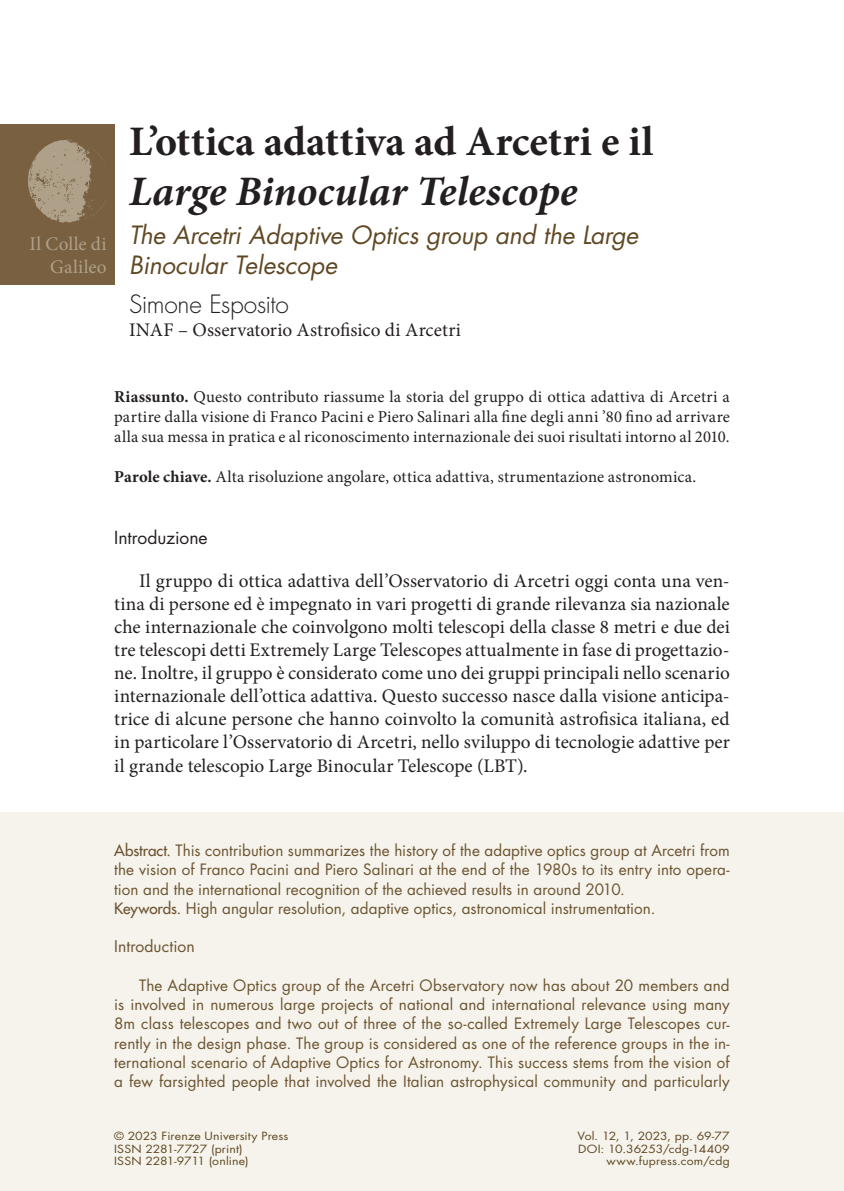
<style>
.page{position:relative;width:844px;height:1191px;background:#fff}
.page>*{position:absolute;margin:0;border:0;box-sizing:border-box;transform-origin:0 0}
.t1{font:700 42px "Minion Pro";letter-spacing:.005em;color:#231f20}
.t2{font:italic 700 42px "Minion Pro";color:#231f20}
.t3{font:italic 24.5px/29.4px "Futura Std";letter-spacing:-.005em;color:#604824}
.t4{font:300 24.5px "Futura Std";letter-spacing:-.015em;color:#231f20}
.t5{font:19.25px/23.1px "Minion Pro";letter-spacing:.005em;color:#231f20;text-align:justify}
.t6{font:19.25px/23.1px "Minion Pro";letter-spacing:.015em;color:#afa08a;text-align:right}
.t7{font:17.5px "Futura Std";color:#231f20}
.t8{font:16.62px/19.9px "Minion Pro";letter-spacing:.005em;color:#231f20;text-align:justify}
.t9{font:15.75px "Futura Std";letter-spacing:.005em;color:#6b5330}
.t10{font:15.22px/19.2px "Futura Std";letter-spacing:.005em;color:#6b5330}
.t11{font:11.03px "Futura Std";letter-spacing:.01em;color:#604824;scale:1.11 1}
.s1{font-weight:700}
.s2{font-weight:500}
</style>
<div class="page">
<div style="left:0;top:812px;width:843px;height:379px;background:#f5f3eb"></div>
<div style="left:0;top:124px;width:114px;height:160px;background:#786040"></div>
<svg style="left:28px;top:139px;width:79px;height:84px"></svg>
<p class="t6" style="left:29px;top:233px;width:79px">Il Colle di<br>Galileo</p>
<h1 class="t1" style="left:129px;top:112px;width:525px">L’ottica adattiva ad Arcetri e il</h1>
<h1 class="t2" style="left:129px;top:162px;width:449px">Large Binocular Telescope</h1>
<h2 class="t3" style="left:129px;top:221px;width:510px">The Arcetri Adaptive Optics group and the Large<br>Binocular Telescope</h2>
<h2 class="t4" style="left:129px;top:289px;width:161px">Simone Esposito</h2>
<p class="t5" style="left:129px;top:318px;width:333px">INAF – Osservatorio Astrofisico di Arcetri</p>
<p class="t8" style="left:114px;top:387px;width:617px"><span class="s1">Riassunto.</span> Questo contributo riassume la storia del gruppo di ottica adattiva di Arcetri a partire dalla visione di Franco Pacini e Piero Salinari alla fine degli anni ’80 fino ad arrivare alla sua messa in pratica e al riconoscimento internazionale dei suoi risultati intorno al 2010.</p>
<p class="t8" style="left:114px;top:467px;width:583px"><span class="s1">Parole chiave.</span> Alta risoluzione angolare, ottica adattiva, strumentazione astronomica.</p>
<p class="t7" style="left:114px;top:526px;width:95px">Introduzione</p>
<p class="t5" style="left:114px;top:569px;width:617px;text-indent:25px">Il gruppo di ottica adattiva dell’Osservatorio di Arcetri oggi conta una ven&shy;tina di persone ed è impegnato in vari progetti di grande rilevanza sia nazionale che internazionale che coinvolgono molti telescopi della classe 8 metri e due dei tre telescopi detti Extremely Large Telescopes attualmente in fase di progettazio&shy;ne. Inoltre, il gruppo è considerato come uno dei gruppi principali nello scenario internazionale dell’ottica adattiva. Questo successo nasce dalla visione anticipa&shy;trice di alcune persone che hanno coinvolto la comunità astrofisica italiana, ed in particolare l’Osservatorio di Arcetri, nello sviluppo di tecnologie adattive per il grande telescopio Large Binocular Telescope (LBT).</p>
<p class="t10" style="left:114px;top:841px;width:617px"><span class="s2">Abstract.</span> This contribution summarizes the history of the adaptive optics group at Arcetri from the vision of Franco Pacini and Piero Salinari at the end of the 1980s to its entry into opera&shy;tion and the international recognition of the achieved results in around 2010.<br><span class="s2">Keywords.</span> High angular resolution, adaptive optics, astronomical instrumentation.</p>
<p class="t9" style="left:114px;top:936px;width:82px">Introduction</p>
<p class="t10" style="left:114px;top:976px;width:617px;text-align:justify;text-indent:25px">The Adaptive Optics group of the Arcetri Observatory now has about 20 members and is involved in numerous large projects of national and international relevance using many 8m class telescopes and two out of three of the so-called Extremely Large Telescopes cur&shy;rently in the design phase. The group is considered as one of the reference groups in the in&shy;ternational scenario of Adaptive Optics for Astronomy. This success stems from the vision of a few farsighted people that involved the Italian astrophysical community and particularly</p>
<p class="t11" style="left:114px;top:1129px;width:158px">© 2023 Firenze University Press</p>
<p class="t11" style="left:577px;top:1129px;width:139px">Vol. 12, 1, 2023, pp. 69-77</p>
<p class="t11" style="left:114px;top:1141px;width:117px">ISSN 2281-7727 (print)</p>
<p class="t11" style="left:578px;top:1141px;width:138px">DOI: 10.36253/cdg-14409</p>
<p class="t11" style="left:114px;top:1153px;width:123px">ISSN 2281-9711 (online)</p>
<p class="t11" style="left:606px;top:1153px;width:113px">www.fupress.com/cdg</p>
</div>
